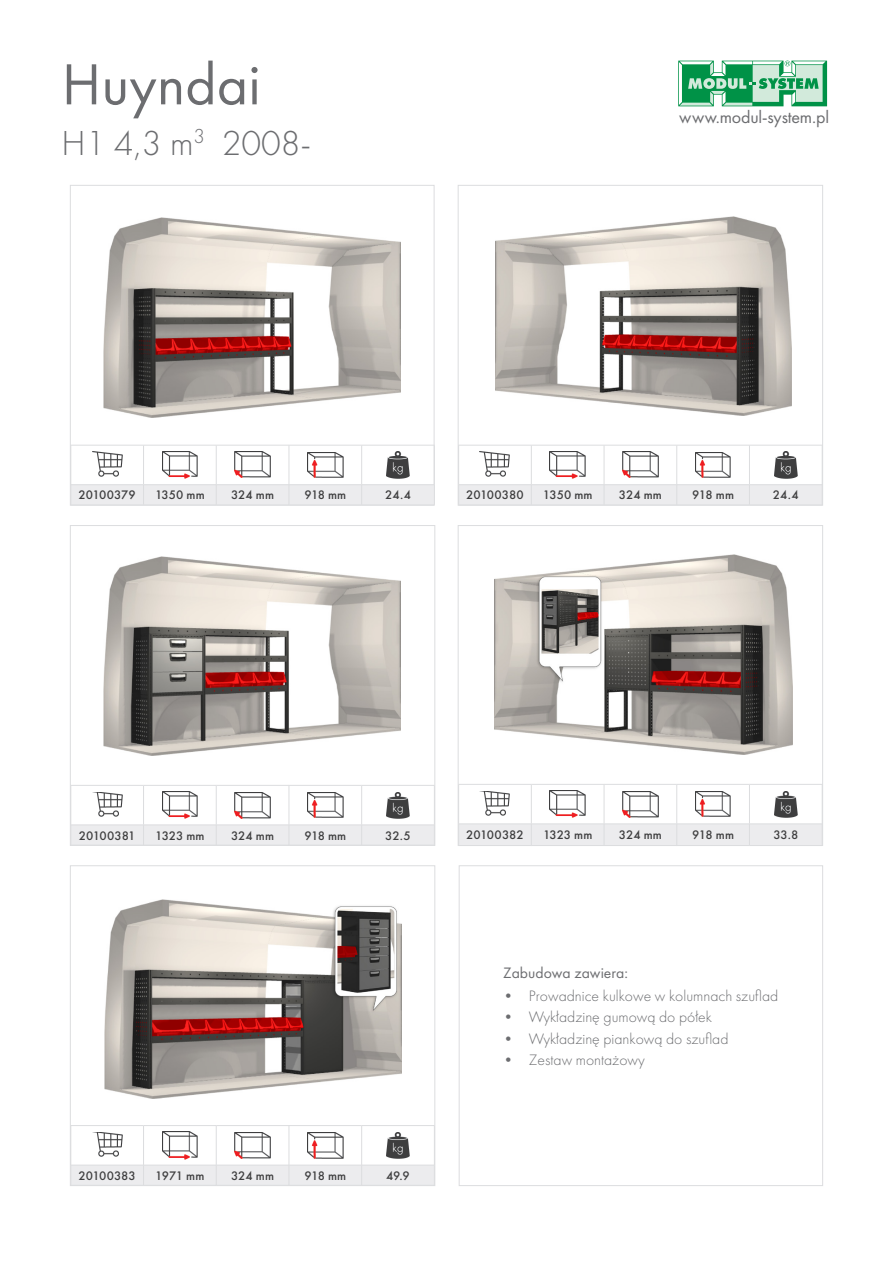
<style>
.page{position:relative;width:893px;height:1263px;background:#fff}
.page>*{position:absolute;margin:0;border:0;box-sizing:border-box;transform-origin:0 0}
.t1{font:60px "Futura";color:#6c6d70}
.t2{font:300 36px "Futura";color:#6c6d70}
.t3{font:18px "Futura";letter-spacing:-.01em;color:#6c6d70}
.t4{font:300 15.6px "Futura";color:#6c6d70}
.t5{font:15.6px "Futura";color:#6c6d70}
.t6{font:500 12.9px "Futura";letter-spacing:-.005em;color:#3e3e3f}
</style>
<div class="page">
<div style="left:459px;top:865px;width:364px;height:321px;border:1px solid #dcdddf"></div>
<img style="left:104px;top:218px;width:297px;height:199px">
<img style="left:495px;top:217px;width:297px;height:199px">
<img style="left:104px;top:557px;width:296px;height:198px">
<img style="left:494px;top:555px;width:298px;height:199px">
<img style="left:105px;top:900px;width:297px;height:198px">
<hr style="left:71px;top:445px;width:73px;height:1px;background:#dcdddf">
<hr style="left:71px;top:445px;width:1px;height:39px;background:#dcdddf">
<hr style="left:144px;top:445px;width:72px;height:1px;background:#dcdddf">
<hr style="left:143px;top:445px;width:1px;height:39px;background:#dcdddf">
<hr style="left:216px;top:445px;width:73px;height:1px;background:#dcdddf">
<hr style="left:216px;top:445px;width:1px;height:39px;background:#dcdddf">
<hr style="left:289px;top:445px;width:73px;height:1px;background:#dcdddf">
<hr style="left:289px;top:445px;width:1px;height:39px;background:#dcdddf">
<hr style="left:362px;top:445px;width:73px;height:1px;background:#dcdddf">
<hr style="left:361px;top:445px;width:1px;height:39px;background:#dcdddf">
<hr style="left:434px;top:445px;width:1px;height:39px;background:#dcdddf">
<hr style="left:71px;top:484px;width:73px;height:1px;background:#dcdddf">
<hr style="left:71px;top:505px;width:73px;height:1px;background:#dcdddf">
<hr style="left:144px;top:484px;width:72px;height:1px;background:#dcdddf">
<hr style="left:144px;top:505px;width:72px;height:1px;background:#dcdddf">
<hr style="left:216px;top:484px;width:73px;height:1px;background:#dcdddf">
<hr style="left:216px;top:505px;width:73px;height:1px;background:#dcdddf">
<hr style="left:289px;top:484px;width:73px;height:1px;background:#dcdddf">
<hr style="left:289px;top:505px;width:73px;height:1px;background:#dcdddf">
<hr style="left:362px;top:484px;width:73px;height:1px;background:#dcdddf">
<hr style="left:362px;top:505px;width:73px;height:1px;background:#dcdddf">
<div style="left:71px;top:485px;width:364px;height:20px;background:#ececee"></div>
<img style="left:92px;top:452px;width:30px;height:24px">
<img style="left:162px;top:451px;width:36px;height:28px">
<img style="left:235px;top:452px;width:35px;height:26px">
<img style="left:308px;top:452px;width:35px;height:26px">
<img style="left:387px;top:452px;width:22px;height:26px">
<hr style="left:458px;top:445px;width:73px;height:1px;background:#dcdddf">
<hr style="left:458px;top:445px;width:1px;height:39px;background:#dcdddf">
<hr style="left:531px;top:445px;width:73px;height:1px;background:#dcdddf">
<hr style="left:531px;top:445px;width:1px;height:39px;background:#dcdddf">
<hr style="left:604px;top:445px;width:73px;height:1px;background:#dcdddf">
<hr style="left:604px;top:445px;width:1px;height:39px;background:#dcdddf">
<hr style="left:677px;top:445px;width:72px;height:1px;background:#dcdddf">
<hr style="left:676px;top:445px;width:1px;height:39px;background:#dcdddf">
<hr style="left:749px;top:445px;width:73px;height:1px;background:#dcdddf">
<hr style="left:749px;top:445px;width:1px;height:39px;background:#dcdddf">
<hr style="left:822px;top:445px;width:1px;height:39px;background:#dcdddf">
<hr style="left:458px;top:484px;width:73px;height:1px;background:#dcdddf">
<hr style="left:458px;top:505px;width:73px;height:1px;background:#dcdddf">
<hr style="left:531px;top:484px;width:73px;height:1px;background:#dcdddf">
<hr style="left:531px;top:505px;width:73px;height:1px;background:#dcdddf">
<hr style="left:604px;top:484px;width:73px;height:1px;background:#dcdddf">
<hr style="left:604px;top:505px;width:73px;height:1px;background:#dcdddf">
<hr style="left:677px;top:484px;width:72px;height:1px;background:#dcdddf">
<hr style="left:677px;top:505px;width:72px;height:1px;background:#dcdddf">
<hr style="left:749px;top:484px;width:73px;height:1px;background:#dcdddf">
<hr style="left:749px;top:505px;width:73px;height:1px;background:#dcdddf">
<div style="left:458px;top:485px;width:365px;height:20px;background:#ececee"></div>
<img style="left:480px;top:452px;width:30px;height:24px">
<img style="left:550px;top:451px;width:35px;height:28px">
<img style="left:623px;top:452px;width:35px;height:26px">
<img style="left:695px;top:452px;width:36px;height:26px">
<img style="left:774px;top:452px;width:23px;height:26px">
<hr style="left:71px;top:785px;width:73px;height:1px;background:#dcdddf">
<hr style="left:71px;top:785px;width:1px;height:40px;background:#dcdddf">
<hr style="left:144px;top:785px;width:72px;height:1px;background:#dcdddf">
<hr style="left:143px;top:785px;width:1px;height:40px;background:#dcdddf">
<hr style="left:216px;top:785px;width:73px;height:1px;background:#dcdddf">
<hr style="left:216px;top:785px;width:1px;height:40px;background:#dcdddf">
<hr style="left:289px;top:785px;width:73px;height:1px;background:#dcdddf">
<hr style="left:289px;top:785px;width:1px;height:40px;background:#dcdddf">
<hr style="left:362px;top:785px;width:73px;height:1px;background:#dcdddf">
<hr style="left:361px;top:785px;width:1px;height:40px;background:#dcdddf">
<hr style="left:434px;top:785px;width:1px;height:40px;background:#dcdddf">
<hr style="left:71px;top:845px;width:73px;height:1px;background:#dcdddf">
<hr style="left:144px;top:845px;width:72px;height:1px;background:#dcdddf">
<hr style="left:216px;top:845px;width:73px;height:1px;background:#dcdddf">
<hr style="left:289px;top:845px;width:73px;height:1px;background:#dcdddf">
<hr style="left:362px;top:845px;width:73px;height:1px;background:#dcdddf">
<div style="left:71px;top:825px;width:364px;height:20px;background:#ececee"></div>
<img style="left:92px;top:792px;width:30px;height:24px">
<img style="left:162px;top:791px;width:36px;height:28px">
<img style="left:235px;top:792px;width:35px;height:26px">
<img style="left:308px;top:792px;width:35px;height:26px">
<img style="left:387px;top:792px;width:22px;height:26px">
<hr style="left:458px;top:784px;width:73px;height:1px;background:#dcdddf">
<hr style="left:458px;top:784px;width:1px;height:40px;background:#dcdddf">
<hr style="left:531px;top:784px;width:73px;height:1px;background:#dcdddf">
<hr style="left:531px;top:784px;width:1px;height:40px;background:#dcdddf">
<hr style="left:604px;top:784px;width:73px;height:1px;background:#dcdddf">
<hr style="left:604px;top:784px;width:1px;height:40px;background:#dcdddf">
<hr style="left:677px;top:784px;width:72px;height:1px;background:#dcdddf">
<hr style="left:676px;top:784px;width:1px;height:40px;background:#dcdddf">
<hr style="left:749px;top:784px;width:73px;height:1px;background:#dcdddf">
<hr style="left:749px;top:784px;width:1px;height:40px;background:#dcdddf">
<hr style="left:822px;top:784px;width:1px;height:40px;background:#dcdddf">
<hr style="left:458px;top:845px;width:73px;height:1px;background:#dcdddf">
<hr style="left:531px;top:845px;width:73px;height:1px;background:#dcdddf">
<hr style="left:604px;top:845px;width:73px;height:1px;background:#dcdddf">
<hr style="left:677px;top:845px;width:72px;height:1px;background:#dcdddf">
<hr style="left:749px;top:845px;width:73px;height:1px;background:#dcdddf">
<div style="left:458px;top:824px;width:365px;height:21px;background:#ececee"></div>
<img style="left:480px;top:791px;width:30px;height:24px">
<img style="left:550px;top:790px;width:35px;height:28px">
<img style="left:623px;top:791px;width:35px;height:26px">
<img style="left:695px;top:791px;width:36px;height:26px">
<img style="left:774px;top:791px;width:23px;height:26px">
<hr style="left:71px;top:1125px;width:73px;height:1px;background:#dcdddf">
<hr style="left:71px;top:1126px;width:1px;height:39px;background:#dcdddf">
<hr style="left:144px;top:1125px;width:72px;height:1px;background:#dcdddf">
<hr style="left:143px;top:1126px;width:1px;height:39px;background:#dcdddf">
<hr style="left:216px;top:1125px;width:73px;height:1px;background:#dcdddf">
<hr style="left:216px;top:1126px;width:1px;height:39px;background:#dcdddf">
<hr style="left:289px;top:1125px;width:73px;height:1px;background:#dcdddf">
<hr style="left:289px;top:1126px;width:1px;height:39px;background:#dcdddf">
<hr style="left:362px;top:1125px;width:73px;height:1px;background:#dcdddf">
<hr style="left:361px;top:1126px;width:1px;height:39px;background:#dcdddf">
<hr style="left:434px;top:1126px;width:1px;height:39px;background:#dcdddf">
<hr style="left:71px;top:1185px;width:73px;height:1px;background:#dcdddf">
<hr style="left:144px;top:1185px;width:72px;height:1px;background:#dcdddf">
<hr style="left:216px;top:1185px;width:73px;height:1px;background:#dcdddf">
<hr style="left:289px;top:1185px;width:73px;height:1px;background:#dcdddf">
<hr style="left:362px;top:1185px;width:73px;height:1px;background:#dcdddf">
<div style="left:71px;top:1165px;width:364px;height:20px;background:#ececee"></div>
<img style="left:92px;top:1132px;width:30px;height:25px">
<img style="left:162px;top:1131px;width:36px;height:28px">
<img style="left:235px;top:1132px;width:35px;height:26px">
<img style="left:308px;top:1132px;width:35px;height:26px">
<img style="left:387px;top:1132px;width:22px;height:26px">
<svg style="left:678px;top:61px;width:149px;height:45px;background:#72c298"></svg>
<p class="t1" style="left:62px;top:49px;width:201px">Huyndai</p>
<p class="t2" style="left:62px;top:123px;width:251px">H1 4,3 m<sup>3</sup> 2008-</p>
<p class="t3" style="left:679px;top:107px;width:151px">www.modul-system.pl</p>
<p class="t6" style="left:79px;top:487px;width:59px">20100379</p>
<p class="t6" style="left:155px;top:487px;width:51px">1350 mm</p>
<p class="t6" style="left:231px;top:487px;width:44px">324 mm</p>
<p class="t6" style="left:304px;top:487px;width:43px">918 mm</p>
<p class="t6" style="left:385px;top:487px;width:27px">24.4</p>
<p class="t6" style="left:466px;top:487px;width:59px">20100380</p>
<p class="t6" style="left:543px;top:487px;width:51px">1350 mm</p>
<p class="t6" style="left:619px;top:487px;width:44px">324 mm</p>
<p class="t6" style="left:692px;top:487px;width:43px">918 mm</p>
<p class="t6" style="left:773px;top:487px;width:27px">24.4</p>
<p class="t6" style="left:79px;top:828px;width:58px">20100381</p>
<p class="t6" style="left:155px;top:828px;width:51px">1323 mm</p>
<p class="t6" style="left:231px;top:828px;width:44px">324 mm</p>
<p class="t6" style="left:304px;top:828px;width:43px">918 mm</p>
<p class="t6" style="left:385px;top:828px;width:27px">32.5</p>
<p class="t6" style="left:466px;top:827px;width:59px">20100382</p>
<p class="t6" style="left:543px;top:827px;width:51px">1323 mm</p>
<p class="t6" style="left:619px;top:827px;width:44px">324 mm</p>
<p class="t6" style="left:692px;top:827px;width:43px">918 mm</p>
<p class="t6" style="left:773px;top:827px;width:27px">33.8</p>
<p class="t6" style="left:78px;top:1168px;width:59px">20100383</p>
<p class="t6" style="left:155px;top:1168px;width:51px">1971 mm</p>
<p class="t6" style="left:231px;top:1168px;width:44px">324 mm</p>
<p class="t6" style="left:304px;top:1168px;width:43px">918 mm</p>
<p class="t6" style="left:386px;top:1168px;width:25px">49.9</p>
<p class="t5" style="left:503px;top:963px;width:126px">Zabudowa zawiera:</p>
<p class="t4" style="left:503px;top:987px;width:277px">• Prowadnice kulkowe w kolumnach szuflad</p>
<p class="t4" style="left:503px;top:1008px;width:210px">• Wykładzinę gumową do półek</p>
<p class="t4" style="left:503px;top:1029px;width:227px">• Wykładzinę piankową do szuflad</p>
<p class="t4" style="left:503px;top:1051px;width:143px">• Zestaw montażowy</p>
</div>
